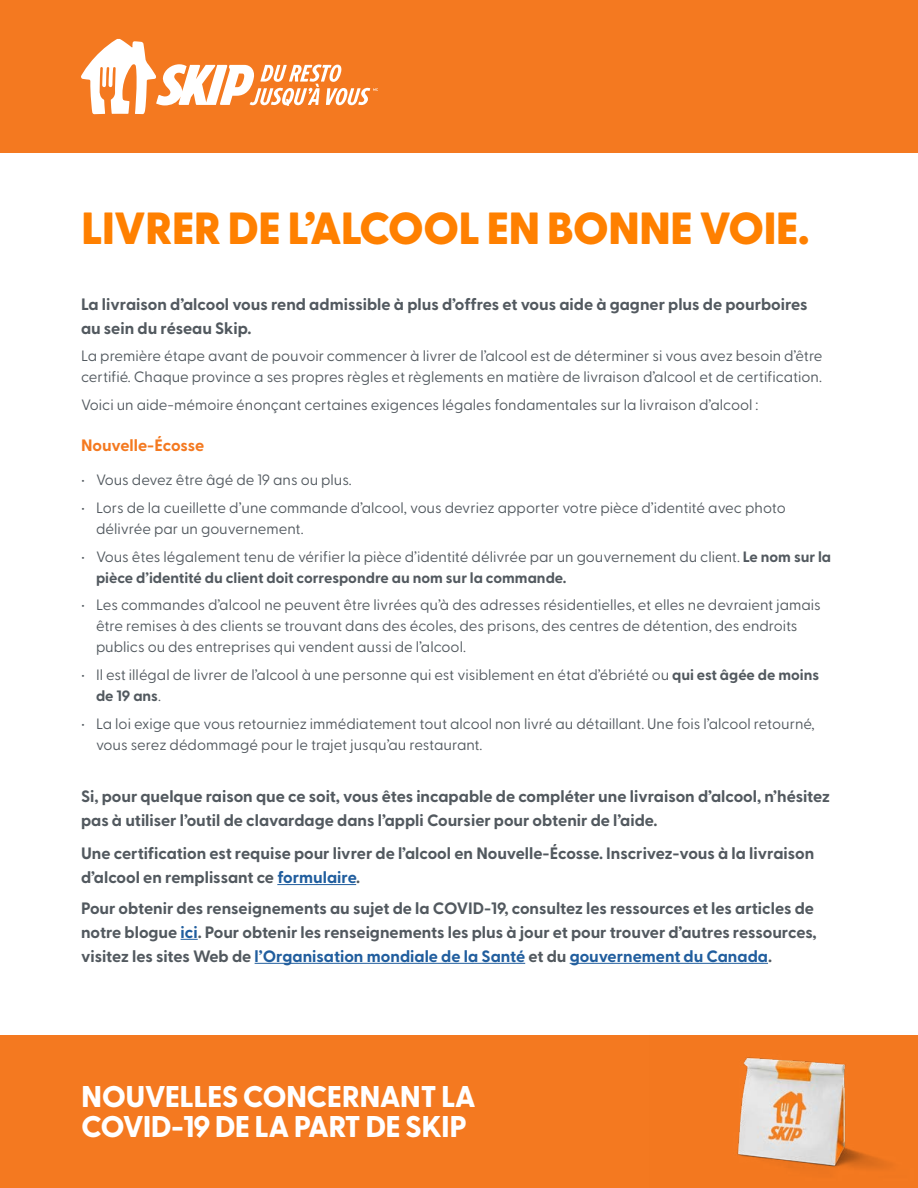
<style>
.page{position:relative;width:918px;height:1188px;background:#fff}
.page>*{position:absolute;margin:0;border:0;box-sizing:border-box;transform-origin:0 0}
.t1{font:800 45px "Greycliff CF";letter-spacing:-.02em;color:#ff8000}
.t2{font:800 30px/30px "Greycliff CF";letter-spacing:-.02em;color:#fff}
.t3{font:700 16.5px/24px "Greycliff CF";color:#52595f}
.t4{font:700 16.5px "Greycliff CF";color:#f47920}
.t5{font:15px/21px "Greycliff CF";color:#52595f}
.s1{font-weight:700}
.s2{color:#215e9e}
</style>
<div class="page">
<div style="left:0;top:0;width:918px;height:153px;background:#f47920"></div>
<hr style="left:277px;top:884px;width:79px;height:1px;background:#215e9e">
<svg style="left:181px;top:939px;width:17px;height:1px"></svg>
<hr style="left:255px;top:963px;width:270px;height:1px;background:#215e9e">
<hr style="left:570px;top:963px;width:198px;height:1px;background:#215e9e">
<svg style="left:81px;top:39px;width:297px;height:75px"></svg>
<div style="left:0;top:1035px;width:918px;height:153px;background:#f47920"></div>
<img style="left:737px;top:1057px;width:154px;height:112px">
<h1 class="t1" style="left:81px;top:201px;width:730px">LIVRER DE L’ALCOOL EN BONNE VOIE.</h1>
<p class="t3" style="left:81px;top:292px;width:728px">La livraison d’alcool vous rend admissible à plus d’offres et vous aide à gagner plus de pourboires au sein du réseau Skip.</p>
<p class="t5" style="left:81px;top:346px;width:743px">La première étape avant de pouvoir commencer à livrer de l’alcool est de déterminer si vous avez besoin d’être certifié. Chaque province a ses propres règles et règlements en matière de livraison d’alcool et de certification.</p>
<p class="t5" style="left:81px;top:395px;width:679px">Voici un aide-mémoire énonçant certaines exigences légales fondamentales sur la livraison d’alcool :</p>
<p class="t4" style="left:81px;top:435px;width:125px">Nouvelle-Écosse</p>
<p class="t5" style="left:81px;top:470px;width:272px">• Vous devez être âgé de 19 ans ou plus.</p>
<p class="t5" style="left:96px;top:497px;width:691px;text-indent:-15px">• Lors de la cueillette d’une commande d’alcool, vous devriez apporter votre pièce d’identité avec photo délivrée par un gouvernement.</p>
<p class="t5" style="left:96px;top:546px;width:737px;text-indent:-15px">• Vous êtes légalement tenu de vérifier la pièce d’identité délivrée par un gouvernement du client. <span class="s1">Le nom sur la pièce d’identité du client doit correspondre au nom sur la commande.</span></p>
<p class="t5" style="left:96px;top:595px;width:726px;text-indent:-15px">• Les commandes d’alcool ne peuvent être livrées qu’à des adresses résidentielles, et elles ne devraient jamais être remises à des clients se trouvant dans des écoles, des prisons, des centres de détention, des endroits publics ou des entreprises qui vendent aussi de l’alcool.</p>
<p class="t5" style="left:96px;top:665px;width:725px;text-indent:-15px">• Il est illégal de livrer de l’alcool à une personne qui est visiblement en état d’ébriété ou <span class="s1">qui est âgée de moins de 19 ans</span>.</p>
<p class="t5" style="left:96px;top:713px;width:720px;text-indent:-15px">• La loi exige que vous retourniez immédiatement tout alcool non livré au détaillant. Une fois l’alcool retourné, vous serez dédommagé pour le trajet jusqu’au restaurant.</p>
<p class="t3" style="left:81px;top:784px;width:750px">Si, pour quelque raison que ce soit, vous êtes incapable de compléter une livraison d’alcool, n’hésitez pas à utiliser l’outil de clavardage dans l’appli Coursier pour obtenir de l’aide.</p>
<p class="t3" style="left:81px;top:842px;width:735px">Une certification est requise pour livrer de l’alcool en Nouvelle-Écosse. Inscrivez-vous à la livraison d’alcool en remplissant ce <span class="s2">formulaire</span>.</p>
<p class="t3" style="left:81px;top:896px;width:737px">Pour obtenir des renseignements au sujet de la COVID-19, consultez les ressources et les articles de notre blogue <span class="s2">ici</span>. Pour obtenir les renseignements les plus à jour et pour trouver d’autres ressources, visitez les sites Web de <span class="s2">l’Organisation mondiale de la Santé</span> et du <span class="s2">gouvernement du Canada</span>.</p>
<h2 class="t2" style="left:81px;top:1082px;width:396px">NOUVELLES CONCERNANT LA<br>COVID-19 DE LA PART DE SKIP</h2>
</div>
